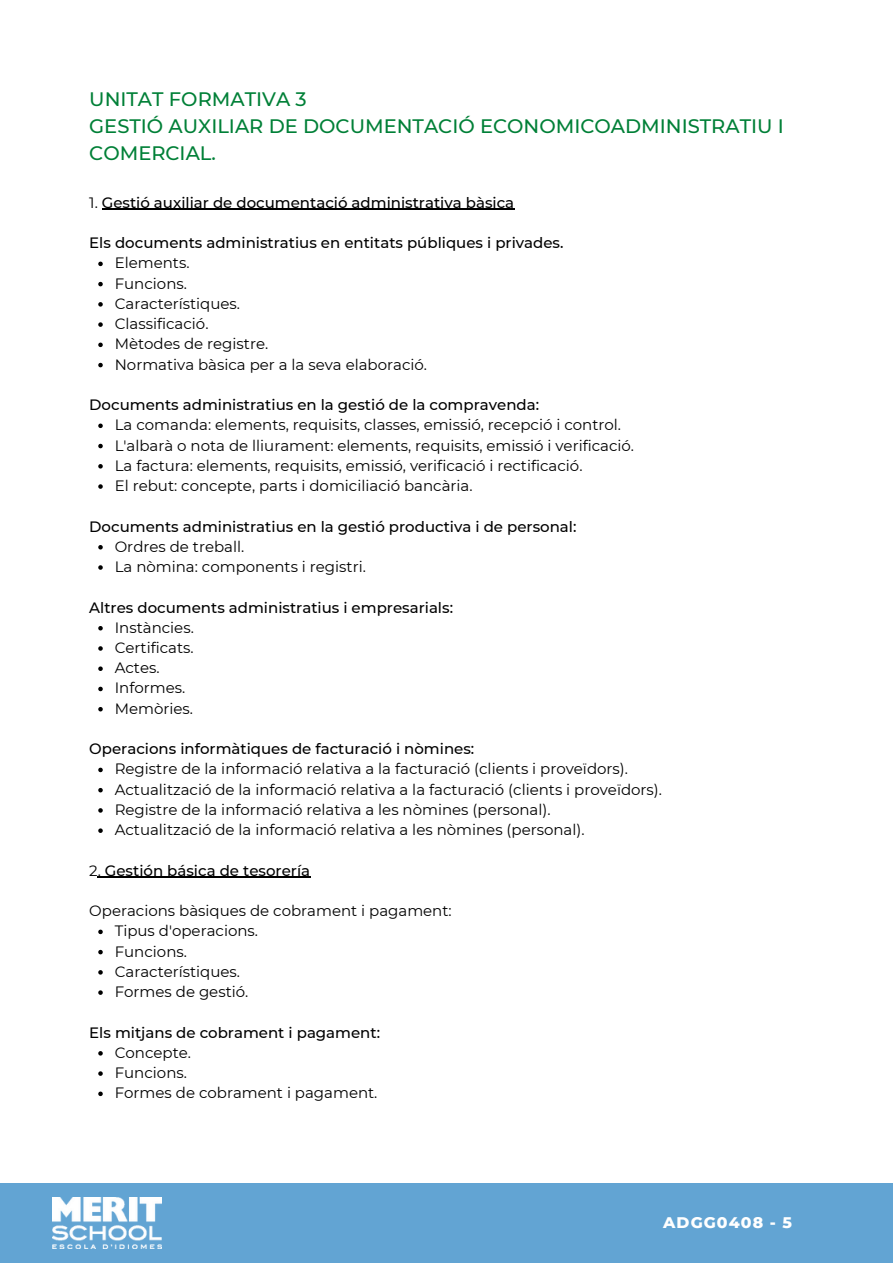
<style>
.page{position:relative;width:893px;height:1264px;background:#fff}
.page>*{position:absolute;margin:0;border:0;box-sizing:border-box;transform-origin:0 0}
.t1{font:500 19.5px/27px "Montserrat";color:#008037}
.t2{font:800 15.75px "Montserrat";letter-spacing:.07em;color:#fff}
.t3{font:15px/20.2px "Montserrat";color:#000}
.t4{font:500 15px "Montserrat";color:#000}
.s1{font-weight:400}
</style>
<div class="page">
<svg style="left:98px;top:261px;width:5px;height:5px"></svg>
<svg style="left:98px;top:282px;width:5px;height:4px"></svg>
<svg style="left:98px;top:302px;width:5px;height:4px"></svg>
<svg style="left:98px;top:322px;width:5px;height:5px"></svg>
<svg style="left:98px;top:342px;width:5px;height:5px"></svg>
<svg style="left:98px;top:363px;width:5px;height:4px"></svg>
<svg style="left:98px;top:423px;width:5px;height:5px"></svg>
<svg style="left:98px;top:444px;width:5px;height:4px"></svg>
<svg style="left:98px;top:464px;width:5px;height:4px"></svg>
<svg style="left:98px;top:484px;width:5px;height:5px"></svg>
<svg style="left:98px;top:545px;width:5px;height:4px"></svg>
<svg style="left:98px;top:565px;width:5px;height:4px"></svg>
<svg style="left:98px;top:626px;width:5px;height:4px"></svg>
<svg style="left:98px;top:646px;width:5px;height:4px"></svg>
<svg style="left:98px;top:666px;width:5px;height:5px"></svg>
<svg style="left:98px;top:686px;width:5px;height:5px"></svg>
<svg style="left:98px;top:707px;width:5px;height:4px"></svg>
<svg style="left:98px;top:767px;width:5px;height:5px"></svg>
<svg style="left:98px;top:788px;width:5px;height:4px"></svg>
<svg style="left:98px;top:808px;width:5px;height:4px"></svg>
<svg style="left:98px;top:828px;width:5px;height:5px"></svg>
<svg style="left:98px;top:929px;width:5px;height:5px"></svg>
<svg style="left:98px;top:949px;width:5px;height:5px"></svg>
<svg style="left:98px;top:970px;width:5px;height:4px"></svg>
<svg style="left:98px;top:990px;width:5px;height:4px"></svg>
<svg style="left:98px;top:1051px;width:5px;height:4px"></svg>
<svg style="left:98px;top:1071px;width:5px;height:4px"></svg>
<svg style="left:98px;top:1091px;width:5px;height:5px"></svg>
<hr style="left:102px;top:209px;width:412px;height:1px;background:#000">
<hr style="left:105px;top:876px;width:205px;height:1px;background:#000">
<div style="left:0;top:1183px;width:892px;height:79px;background:#62a4d3"></div>
<img style="left:53px;top:1197px;width:109px;height:50px">
<h1 class="t1" style="left:89px;top:86px;width:696px">UNITAT FORMATIVA 3<br>GESTIÓ AUXILIAR DE DOCUMENTACIÓ ECONOMICOADMINISTRATIU I<br>COMERCIAL.</h1>
<p class="t4" style="left:89px;top:193px;width:426px"><span class="s1">1.</span> Gestió auxiliar de documentació administrativa bàsica</p>
<p class="t4" style="left:89px;top:233px;width:475px">Els documents administratius en entitats públiques i privades.</p>
<p class="t3" style="left:115px;top:253px;width:314px">Elements.<br>Funcions.<br>Característiques.<br>Classificació.<br>Mètodes de registre.<br>Normativa bàsica per a la seva elaboració.</p>
<p class="t4" style="left:89px;top:395px;width:451px">Documents administratius en la gestió de la compravenda:</p>
<p class="t3" style="left:115px;top:415px;width:521px">La comanda: elements, requisits, classes, emissió, recepció i control.<br>L'albarà o nota de lliurament: elements, requisits, emissió i verificació.<br>La factura: elements, requisits, emissió, verificació i rectificació.<br>El rebut: concepte, parts i domiciliació bancària.</p>
<p class="t4" style="left:89px;top:517px;width:488px">Documents administratius en la gestió productiva i de personal:</p>
<p class="t3" style="left:115px;top:536px;width:253px">Ordres de treball.<br>La nòmina: components i registri.</p>
<p class="t4" style="left:89px;top:598px;width:365px">Altres documents administratius i empresarials:</p>
<p class="t3" style="left:115px;top:617px;width:81px">Instàncies.<br>Certificats.<br>Actes.<br>Informes.<br>Memòries.</p>
<p class="t4" style="left:89px;top:739px;width:386px">Operacions informàtiques de facturació i nòmines:</p>
<p class="t3" style="left:115px;top:759px;width:548px">Registre de la informació relativa a la facturació (clients i proveïdors).<br>Actualització de la informació relativa a la facturació (clients i proveïdors).<br>Registre de la informació relativa a les nòmines (personal).<br>Actualització de la informació relativa a les nòmines (personal).</p>
<p class="t4" style="left:89px;top:861px;width:222px"><span class="s1">2.</span> Gestión básica de tesorería</p>
<p class="t3" style="left:89px;top:900px;width:364px">Operacions bàsiques de cobrament i pagament:</p>
<p class="t3" style="left:115px;top:920px;width:145px">Tipus d'operacions.<br>Funcions.<br>Característiques.<br>Formes de gestió.</p>
<p class="t4" style="left:89px;top:1023px;width:292px">Els mitjans de cobrament i pagament:</p>
<p class="t3" style="left:115px;top:1042px;width:264px">Concepte.<br>Funcions.<br>Formes de cobrament i pagament.</p>
<p class="t2" style="left:654px;top:1212px;width:150px">Anglès B2.B - 01</p>
<p class="t2" style="left:663px;top:1212px;width:130px">ADGG0408 - 5</p>
</div>
